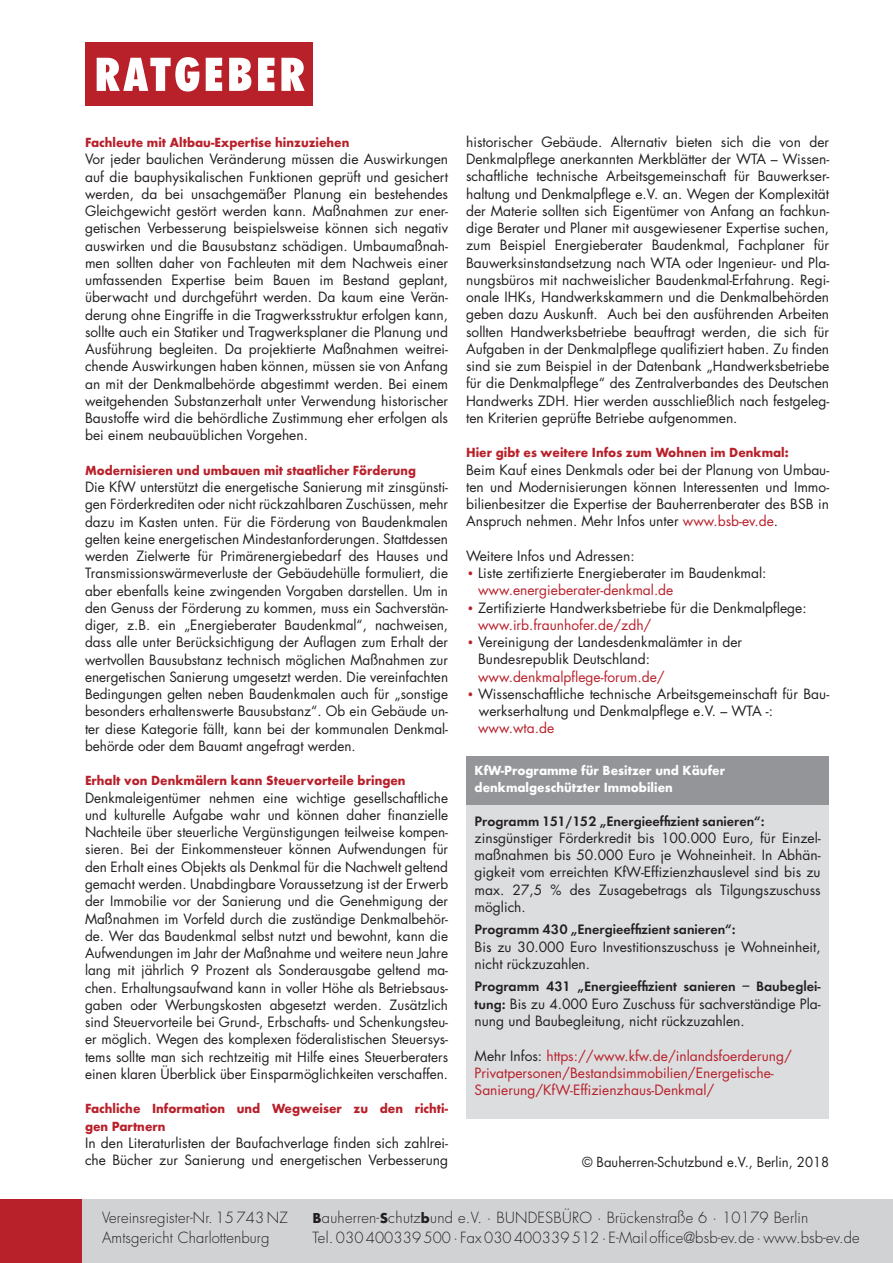
<style>
.page{position:relative;width:893px;height:1263px;background:#fff}
.page>*{position:absolute;margin:0;border:0;box-sizing:border-box;transform-origin:0 0}
.t1{font:300 15px/19.5px "Futura";letter-spacing:.01em;color:#231f20}
.t2{font:14.25px "Futura Dem Bld";color:#231f20}
.t3{font:13.8px/17.2px "Futura";color:#231f20;text-align:justify}
.t4{font:13.8px "Futura";color:#b8202a}
.t5{font:13.8px/17.2px "Futura Bld";color:#b8202a;scale:.95 1}
.t6{font:13.8px "Futura Bld";color:#fff;scale:.95 1}
.t7{font:13.8px "Futura Bld";color:#b8202a;scale:.93 1}
.t8{font:13.5px "Futura";color:#231f20}
.s1{color:#b8202a}
.s2{font-family:"Futura Bld";color:#b8202a}
.s3{font-family:"Futura Dem Bld";font-size:14.25px}
.s4{color:#231f20}
.s5{font-family:"Futura Bld";font-weight:400}
</style>
<div class="page">
<div style="left:0;top:1199px;width:893px;height:64px;background:#d1d2d4"></div>
<div style="left:0;top:1199px;width:82px;height:64px;background:#b8202a"></div>
<div style="left:85px;top:43px;width:228px;height:63px;background:#b8202a"></div>
<svg style="left:97px;top:57px;width:208px;height:35px"></svg>
<div style="left:466px;top:803px;width:362px;height:315px;background:#dcdddf"></div>
<div style="left:466px;top:756px;width:362px;height:49px;background:#939598"></div>
<p class="t5" style="left:85px;top:135px;width:280px">Fachleute mit Altbau-Expertise hinzuziehen</p>
<p class="t3" style="left:85px;top:150px;width:365px">Vor jeder baulichen Veränderung müssen die Auswirkungen auf die bauphysikalischen Funktionen geprüft und gesichert werden, da bei unsachgemäßer Planung ein bestehendes Gleichgewicht gestört werden kann. Maßnahmen zur ener&shy;getischen Verbesserung beispielsweise können sich negativ auswirken und die Bausubstanz schädigen. Umbaumaßnah&shy;men sollten daher von Fachleuten mit dem Nachweis einer umfassenden Expertise beim Bauen im Bestand geplant, überwacht und durchgeführt werden. Da kaum eine Verän&shy;derung ohne Eingriffe in die Tragwerksstruktur erfolgen kann, sollte auch ein Statiker und Tragwerksplaner die Planung und Ausführung begleiten. Da projektierte Maßnahmen weitrei&shy;chende Auswirkungen haben können, müssen sie von Anfang an mit der Denkmalbehörde abgestimmt werden. Bei einem weitgehenden Substanzerhalt unter Verwendung historischer Baustoffe wird die behördliche Zustimmung eher erfolgen als bei einem neubauüblichen Vorgehen.</p>
<p class="t7" style="left:85px;top:461px;width:357px">Modernisieren und umbauen mit staatlicher Förderung</p>
<p class="t3" style="left:85px;top:478px;width:365px">Die KfW unterstützt die energetische Sanierung mit zinsgünsti&shy;gen Förderkrediten oder nicht rückzahlbaren Zuschüssen, mehr dazu im Kasten unten. Für die Förderung von Baudenkmalen gelten keine energetischen Mindestanforderungen. Stattdessen werden Zielwerte für Primärenergiebedarf des Hauses und Transmissionswärmeverluste der Gebäudehülle formuliert, die aber ebenfalls keine zwingenden Vorgaben darstellen. Um in den Genuss der Förderung zu kommen, muss ein Sachverstän&shy;diger, z.B. ein „Energieberater Baudenkmal“, nachweisen, dass alle unter Berücksichtigung der Auflagen zum Erhalt der wertvollen Bausubstanz technisch möglichen Maßnahmen zur energetischen Sanierung umgesetzt werden. Die vereinfachten Bedingungen gelten neben Baudenkmalen auch für „sonstige besonders erhaltenswerte Bausubstanz“. Ob ein Gebäude un&shy;ter diese Kategorie fällt, kann bei der kommunalen Denkmal&shy;behörde oder dem Bauamt angefragt werden.</p>
<p class="t5" style="left:85px;top:773px;width:339px">Erhalt von Denkmälern kann Steuervorteile bringen</p>
<p class="t3" style="left:85px;top:789px;width:365px">Denkmaleigentümer nehmen eine wichtige gesellschaftliche und kulturelle Aufgabe wahr und können daher finanzielle Nachteile über steuerliche Vergünstigungen teilweise kompen&shy;sieren. Bei der Einkommensteuer können Aufwendungen für den Erhalt eines Objekts als Denkmal für die Nachwelt geltend gemacht werden. Unabdingbare Voraussetzung ist der Erwerb der Immobilie vor der Sanierung und die Genehmigung der Maßnahmen im Vorfeld durch die zuständige Denkmalbehör&shy;de. Wer das Baudenkmal selbst nutzt und bewohnt, kann die Aufwendungen im Jahr der Maßnahme und weitere neun Jahre lang mit jährlich 9 Prozent als Sonderausgabe geltend ma&shy;chen. Erhaltungsaufwand kann in voller Höhe als Betriebsaus&shy;gaben oder Werbungskosten abgesetzt werden. Zusätzlich sind Steuervorteile bei Grund-, Erbschafts- und Schenkungsteu&shy;er möglich. Wegen des komplexen föderalistischen Steuersys&shy;tems sollte man sich rechtzeitig mit Hilfe eines Steuerberaters einen klaren Überblick über Einsparmöglichkeiten verschaffen.</p>
<p class="t5" style="left:85px;top:1101px;width:384px">Fachliche Information und Wegweiser zu den richti&shy;gen Partnern</p>
<p class="t3" style="left:85px;top:1134px;width:365px">In den Literaturlisten der Baufachverlage finden sich zahlrei&shy;che Bücher zur Sanierung und energetischen Verbesserung</p>
<p class="t3" style="left:466px;top:133px;width:365px">historischer Gebäude. Alternativ bieten sich die von der Denkmalpflege anerkannten Merkblätter der WTA – Wissen&shy;schaftliche technische Arbeitsgemeinschaft für Bauwerkser&shy;haltung und Denkmalpflege e.V. an. Wegen der Komplexität der Materie sollten sich Eigentümer von Anfang an fachkun&shy;dige Berater und Planer mit ausgewiesener Expertise suchen, zum Beispiel Energieberater Baudenkmal, Fachplaner für Bauwerksinstandsetzung nach WTA oder Ingenieur- und Pla&shy;nungsbüros mit nachweislicher Baudenkmal-Erfahrung. Regi&shy;onale IHKs, Handwerkskammern und die Denkmalbehörden geben dazu Auskunft. Auch bei den ausführenden Arbeiten sollten Handwerksbetriebe beauftragt werden, die sich für Aufgaben in der Denkmalpflege qualifiziert haben. Zu finden sind sie zum Beispiel in der Datenbank „Handwerksbetriebe für die Denkmalpflege“ des Zentralverbandes des Deutschen Handwerks ZDH. Hier werden ausschließlich nach festgeleg&shy;ten Kriterien geprüfte Betriebe aufgenommen.</p>
<p class="t5" style="left:466px;top:445px;width:341px">Hier gibt es weitere Infos zum Wohnen im Denkmal:</p>
<p class="t3" style="left:466px;top:461px;width:365px">Beim Kauf eines Denkmals oder bei der Planung von Umbau&shy;ten und Modernisierungen können Interessenten und Immo&shy;bilienbesitzer die Expertise der Bauherrenberater des BSB in Anspruch nehmen. Mehr Infos unter <span class="s1">www.bsb-ev.de</span>.</p>
<p class="t3" style="left:466px;top:547px;width:170px">Weitere Infos und Adressen:</p>
<p class="t3" style="left:466px;top:564px;width:302px"><span class="s2">•</span> Liste zertifizierte Energieberater im Baudenkmal:</p>
<p class="t4" style="left:478px;top:581px;width:197px">www.energieberater-denkmal.de</p>
<p class="t3" style="left:466px;top:599px;width:342px"><span class="s2">•</span> Zertifizierte Handwerksbetriebe für die Denkmalpflege:</p>
<p class="t4" style="left:478px;top:615px;width:175px">www.irb.fraunhofer.de/zdh/</p>
<p class="t3" style="left:466px;top:633px;width:278px"><span class="s2">•</span> Vereinigung der Landesdenkmalämter in der</p>
<p class="t3" style="left:478px;top:650px;width:173px">Bundesrepublik Deutschland:</p>
<p class="t4" style="left:478px;top:667px;width:188px">www.denkmalpflege-forum.de/</p>
<p class="t3" style="left:479px;top:685px;width:352px;text-indent:-13px"><span class="s2">•</span> Wissenschaftliche technische Arbeitsgemeinschaft für Bau&shy;werkserhaltung und Denkmalpflege e.V. – WTA -:</p>
<p class="t4" style="left:478px;top:719px;width:78px">www.wta.de</p>
<p class="t6" style="left:475px;top:761px;width:265px">KfW-Programme für Besitzer und Käufer</p>
<p class="t6" style="left:475px;top:778px;width:210px">denkmalgeschützter Immobilien</p>
<p class="t2" style="left:475px;top:811px;width:292px">Programm 151/152 „Energieeffizient sanieren“:</p>
<p class="t3" style="left:475px;top:829px;width:348px">zinsgünstiger Förderkredit bis 100.000 Euro, für Einzel&shy;maßnahmen bis 50.000 Euro je Wohneinheit. In Abhän&shy;gigkeit vom erreichten KfW-Effizienzhauslevel sind bis zu max. 27,5 % des Zusagebetrags als Tilgungszuschuss möglich.</p>
<p class="t2" style="left:475px;top:920px;width:263px">Programm 430 „Energieeffizient sanieren“:</p>
<p class="t3" style="left:475px;top:938px;width:348px">Bis zu 30.000 Euro Investitionszuschuss je Wohneinheit, nicht rückzuzahlen.</p>
<p class="t2" style="left:475px;top:977px;width:348px">Programm 431 „Energieeffizient sanieren – Baubeglei-</p>
<p class="t3" style="left:475px;top:995px;width:348px"><span class="s3">tung:</span> Bis zu 4.000 Euro Zuschuss für sachverständige Pla&shy;nung und Baubegleitung, nicht rückzuzahlen.</p>
<p class="t4" style="left:475px;top:1046px;width:319px"><span class="s4">Mehr Infos:</span> https://www.kfw.de/inlandsfoerderung/</p>
<p class="t4" style="left:475px;top:1063px;width:301px">Privatpersonen/Bestandsimmobilien/Energetische-</p>
<p class="t4" style="left:475px;top:1080px;width:241px">Sanierung/KfW-Effizienzhaus-Denkmal/</p>
<p class="t8" style="left:582px;top:1152px;width:249px">© Bauherren-Schutzbund e.V., Berlin, 2018</p>
<p class="t1" style="left:102px;top:1208px;width:187px">Vereinsregister-Nr. 15 743 NZ<br>Amtsgericht Charlottenburg</p>
<p class="t1" style="left:313px;top:1208px;width:549px"><span class="s5">B</span>auherren-<span class="s5">S</span>chutz<span class="s5">b</span>und e.V. · BUNDESBÜRO · Brückenstraße 6 · 10179 Berlin<br>Tel. 030 400339 500 · Fax 030 400339 512 · E-Mail office@bsb-ev.de · www.bsb-ev.de</p>
</div>
